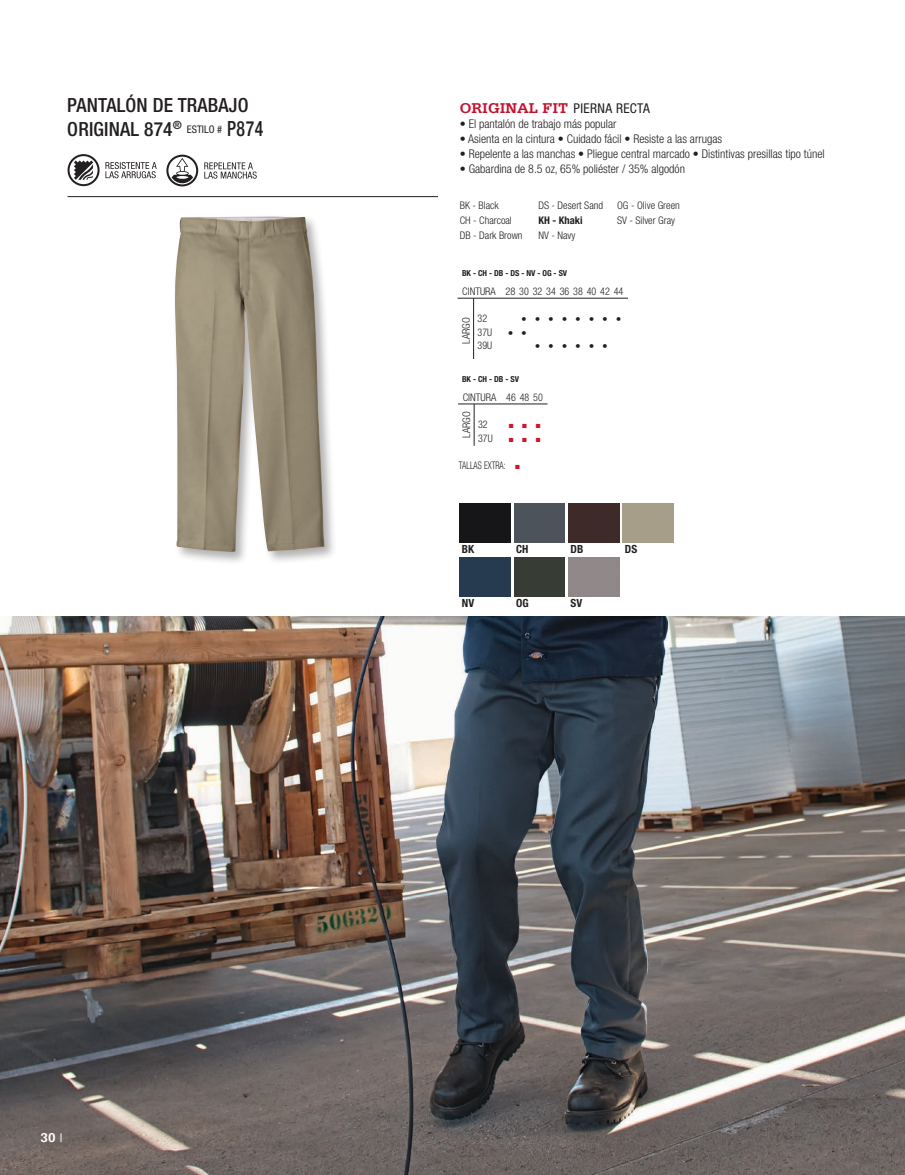
<style>
.page{position:relative;width:905px;height:1175px;background:#fff}
.page>*{position:absolute;margin:0;border:0;box-sizing:border-box;transform-origin:0 0}
.t1{font:500 condensed 19.5px/24px "Helvetica Neue";letter-spacing:.01em;color:#231f20}
.t2{font:700 15px "Serifa";color:#c41230}
.t3{font:700 13.5px "Serifa";color:#fff}
.t4{font:300 condensed 12px "Helvetica Neue";color:#231f20}
.t5{font:700 condensed 11.25px "Helvetica Neue";color:#231f20}
.t6{font:300 condensed 10.5px/15px "Helvetica Neue";color:#231f20}
.t7{font:300 condensed 10.5px "Helvetica Neue";color:#231f20;scale:.95 1}
.t8{font:300 condensed 10.5px "Helvetica Neue";color:#231f20;scale:.8 1}
.t9{font:700 condensed 10.5px "Helvetica Neue";color:#231f20}
.t10{font:300 9px "Helvetica Neue";color:#231f20}
.t11{font:9px "Times New Roman";color:#ce1628}
.t12{font:700 condensed 8.25px "Helvetica Neue";color:#231f20}
.s1{font-size:21px}
.s2{font-family:"Helvetica Neue";font-weight:400;font-stretch:condensed;font-size:13.5px;color:#231f20}
.s3{font-family:"Times New Roman";font-weight:400;font-stretch:normal;font-size:9px;color:#ce1628}
.s4{font-size:9px}
</style>
<div class="page">
<div style="left:514px;top:557px;width:50px;height:39px;background:#373c34"></div>
<div style="left:460px;top:557px;width:50px;height:39px;background:#263a50"></div>
<img style="left:0;top:616px;width:904px;height:558px">
<div style="left:514px;top:503px;width:50px;height:39px;background:#4d535b"></div>
<div style="left:568px;top:503px;width:51px;height:39px;background:#3e2a29"></div>
<div style="left:460px;top:503px;width:50px;height:39px;background:#161619"></div>
<svg style="left:68px;top:154px;width:89px;height:32px"></svg>
<svg style="left:166px;top:155px;width:91px;height:31px"></svg>
<hr style="left:457px;top:298px;width:171px;height:1px;background:#231f20">
<hr style="left:473px;top:298px;width:1px;height:61px;background:#231f20">
<hr style="left:458px;top:403px;width:89px;height:1px;background:#231f20">
<hr style="left:474px;top:404px;width:1px;height:42px;background:#231f20">
<hr style="left:68px;top:196px;width:370px;height:1px;background:#231f20">
<div style="left:172px;top:214px;width:165px;height:351px;background:#231f20;opacity:.35"></div>
<img style="left:175px;top:217px;width:150px;height:335px">
<h1 class="t1" style="left:67px;top:92px;width:198px">PANTALÓN DE TRABAJO<br>ORIGINAL 874<sup>®</sup> <sup>ESTILO</sup> <sup>#</sup> <span class="s1">P874</span></h1>
<p class="t2" style="left:460px;top:99px;width:192px">ORIGINAL FIT <span class="s2">PIERNA RECTA</span></p>
<p class="t4" style="left:460px;top:116px;width:158px">• El pantalón de trabajo más popular</p>
<p class="t4" style="left:460px;top:131px;width:264px">• Asienta en la cintura • Cuidado fácil • Resiste a las arrugas</p>
<p class="t4" style="left:460px;top:146px;width:366px">• Repelente a las manchas • Pliegue central marcado • Distintivas presillas tipo túnel</p>
<p class="t4" style="left:460px;top:161px;width:227px">• Gabardina de 8.5 oz, 65% poliéster / 35% algodón</p>
<p class="t6" style="left:460px;top:197px;width:64px">BK - Black<br>CH - Charcoal<br>DB - Dark Brown</p>
<p class="t6" style="left:538px;top:197px;width:66px">DS - Desert Sand</p>
<p class="t9" style="left:538px;top:213px;width:46px">KH - Khaki</p>
<p class="t6" style="left:538px;top:227px;width:38px">NV - Navy</p>
<p class="t12" style="left:462px;top:268px;width:107px">BK - CH - DB - DS - NV - OG - SV</p>
<p class="t6" style="left:617px;top:197px;width:64px">OG - Olive Green<br>SV - Silver Gray</p>
<p class="t6" style="left:462px;top:284px;width:162px">CINTURA 28 30 32 34 36 38 40 42 44</p>
<p class="t7" style="left:477px;top:312px;width:12px">32</p>
<p class="t10" style="left:521px;top:312px;width:102px">●●● ● ● ● ● ●</p>
<p class="t7" style="left:477px;top:326px;width:17px">37U</p>
<p class="t10" style="left:507px;top:325px;width:21px">● ●</p>
<p class="t7" style="left:477px;top:339px;width:17px">39U</p>
<p class="t10" style="left:534px;top:339px;width:75px">● ● ● ● ● ●</p>
<p class="t6" style="left:458px;top:343px;width:28px;rotate:-90deg">LARGO</p>
<p class="t12" style="left:462px;top:374px;width:58px">BK - CH - DB - SV</p>
<p class="t6" style="left:463px;top:390px;width:82px">CINTURA 46 48 50</p>
<p class="t7" style="left:478px;top:418px;width:12px">32</p>
<p class="t11" style="left:508px;top:419px;width:34px">■■■</p>
<p class="t7" style="left:478px;top:432px;width:17px">37U</p>
<p class="t11" style="left:508px;top:432px;width:34px">■■■</p>
<p class="t8" style="left:459px;top:459px;width:78px">TALLAS EXTRA: <span class="s3">■</span></p>
<p class="t6" style="left:459px;top:437px;width:28px;rotate:-90deg">LARGO</p>
<p class="t5" style="left:462px;top:542px;width:14px">BK</p>
<p class="t5" style="left:516px;top:542px;width:14px">CH</p>
<p class="t5" style="left:570px;top:542px;width:14px">DB</p>
<p class="t5" style="left:462px;top:596px;width:14px">NV</p>
<p class="t5" style="left:516px;top:596px;width:14px">OG</p>
<p class="t5" style="left:570px;top:596px;width:13px">SV</p>
<p class="t5" style="left:625px;top:542px;width:14px">DS</p>
<p class="t3" style="left:40px;top:1129px;width:23px">30 <span class="s4">|</span></p>
</div>
